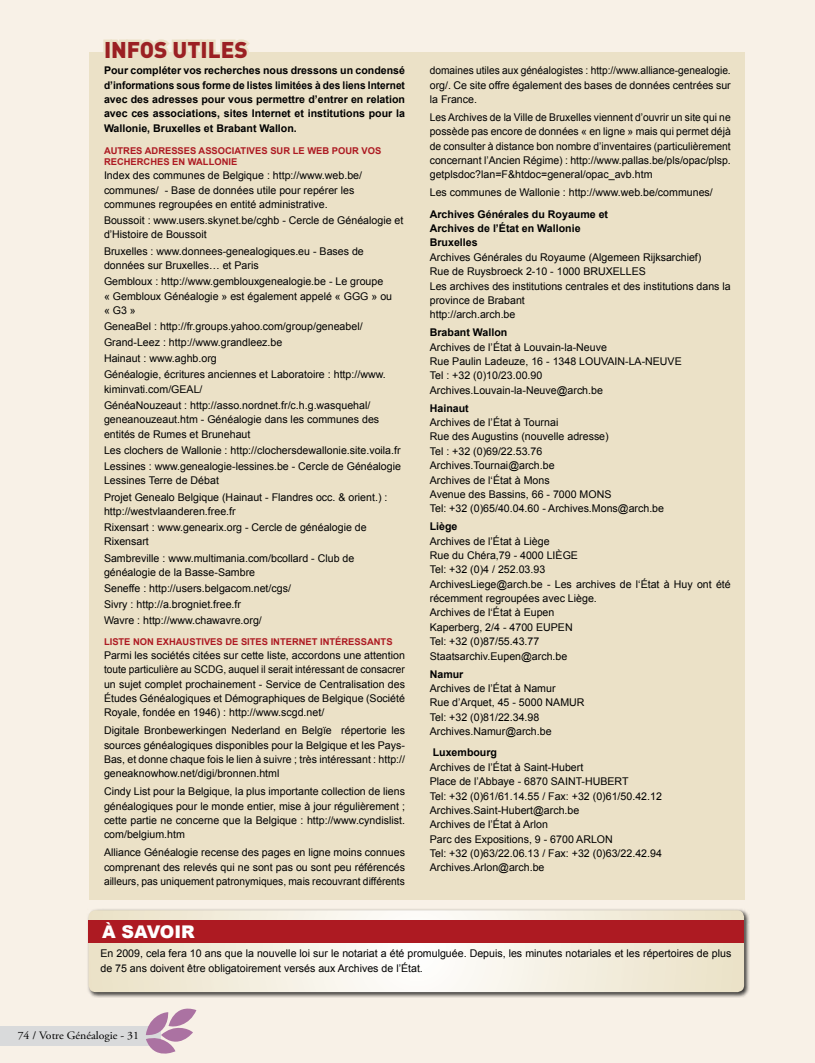
<style>
.page{position:relative;width:815px;height:1063px;background:#f8f1e7}
.page>*{position:absolute;margin:0;border:0;box-sizing:border-box;transform-origin:0 0}
.t1{font:900 22.5px "DIN";color:#9b2023}
.t2{font:900 17.5px "Arial";color:#fff}
.t3{font:11.25px "Adobe Garamond Pro";color:#000;scale:1.05 1}
.t4{font:10.62px/14.4px "Arial";color:#000}
.t5{font:700 10.62px/14.4px "Arial";color:#000;text-align:justify}
.t6{font:10.62px/14.4px "Arial";color:#000;text-align:justify;scale:.96 1}
.t7{font:700 9.38px/11.2px "Arial";color:#ad1a22}
</style>
<div class="page">
<div style="left:0;top:1026px;width:160px;height:19px;background:#d9dadb"></div>
<svg style="left:146px;top:1008px;width:50px;height:46px"></svg>
<div style="left:89px;top:52px;width:655px;height:848px;background:#ebe1c7"></div>
<div style="left:103px;top:40px;width:9px;height:20px;border:4px solid #ebe1c7"></div>
<svg style="left:108px;top:39px;width:142px;height:21px"></svg>
<div style="left:86px;top:908px;width:664px;height:90px;background:#000;opacity:.75"></div>
<svg style="left:89px;top:910px;width:655px;height:82px"></svg>
<div style="left:89px;top:920px;width:655px;height:23px;background:#ad1a22"></div>
<h1 class="t1" style="left:104px;top:35px;width:145px">INFOS UTILES</h1>
<p class="t5" style="left:104px;top:63px;width:303px">Pour compléter vos recherches nous dressons un condensé d’informations sous forme de listes limitées à des liens Internet avec des adresses pour vous permettre d’entrer en relation avec ces associations, sites Internet et institutions pour la Wallonie, Bruxelles et Brabant Wallon.</p>
<p class="t7" style="left:104px;top:145px;width:279px">Autres adresses associatives sur le Web pour vos recherches en Wallonie</p>
<p class="t4" style="left:104px;top:168px;width:260px">Index des communes de Belgique : http://www.web.be/ communes/ - Base de données utile pour repérer les communes regroupées en entité administrative.</p>
<p class="t4" style="left:104px;top:213px;width:301px">Boussoit : www.users.skynet.be/cghb - Cercle de Généalogie et d’Histoire de Boussoit</p>
<p class="t4" style="left:104px;top:244px;width:261px">Bruxelles : www.donnees-genealogiques.eu - Bases de données sur Bruxelles… et Paris</p>
<p class="t4" style="left:104px;top:274px;width:290px">Gembloux : http://www.gemblouxgenealogie.be - Le groupe<br>« Gembloux Généalogie » est également appelé « GGG » ou «G3»</p>
<p class="t4" style="left:104px;top:318px;width:283px;line-height:16.1px">GeneaBel : http://fr.groups.yahoo.com/group/geneabel/ Grand-Leez : http://www.grandleez.be<br>Hainaut : www.aghb.org<br>Généalogie, écritures anciennes et Laboratoire : http://www.</p>
<p class="t4" style="left:104px;top:381px;width:268px;line-height:16.1px">kiminvati.com/GEAL/<br>GénéaNouzeaut : http://asso.nordnet.fr/c.h.g.wasquehal/</p>
<p class="t4" style="left:104px;top:412px;width:277px">geneanouzeaut.htm - Généalogie dans les communes des entités de Rumes et Brunehaut</p>
<p class="t4" style="left:104px;top:442px;width:299px;line-height:16.1px">Les clochers de Wallonie : http://clochersdewallonie.site.voila.fr<br>Lessines : www.genealogie-lessines.be - Cercle de Généalogie</p>
<p class="t4" style="left:104px;top:473px;width:285px;line-height:16.1px">Lessines Terre de Débat<br>Projet Genealo Belgique (Hainaut - Flandres occ. &amp; orient.) :</p>
<p class="t4" style="left:104px;top:503px;width:264px;line-height:16.1px">http://westvlaanderen.free.fr<br>Rixensart : www.genearix.org - Cercle de généalogie de</p>
<p class="t4" style="left:104px;top:534px;width:252px;line-height:16.1px">Rixensart<br>Sambreville : www.multimania.com/bcollard - Club de</p>
<p class="t4" style="left:104px;top:564px;width:189px;line-height:16.1px">généalogie de la Basse-Sambre Seneffe : http://users.belgacom.net/cgs/ Sivry : http://a.brogniet.free.fr<br>Wavre : http://www.chawavre.org/</p>
<p class="t7" style="left:104px;top:636px;width:290px">Liste non exhaustives de sites Internet intéressants</p>
<p class="t4" style="left:104px;top:648px;width:303px;text-align:justify">Parmi les sociétés citées sur cette liste, accordons une attention toute particulière au SCDG, auquel il serait intéressant de consacrer un sujet complet prochainement - Service de Centralisation des Études Généalogiques et Démographiques de Belgique (Société Royale, fondée en 1946) : http://www.scgd.net/</p>
<p class="t4" style="left:104px;top:723px;width:303px;text-align:justify">Digitale Bronbewerkingen Nederland en Belgïe répertorie les sources généalogiques disponibles pour la Belgique et les Pays-Bas, et donne chaque fois le lien à suivre ; très intéressant : http:// geneaknowhow.net/digi/bronnen.html</p>
<p class="t4" style="left:104px;top:784px;width:303px;text-align:justify">Cindy List pour la Belgique, la plus importante collection de liens généalogiques pour le monde entier, mise à jour régulièrement ; cette partie ne concerne que la Belgique : http://www.cyndislist. com/belgium.htm</p>
<p class="t4" style="left:104px;top:845px;width:302px;text-align:justify">Alliance Généalogie recense des pages en ligne moins connues comprenant des relevés qui ne sont pas ou sont peu référencés ailleurs, pas uniquement patronymiques, mais recouvrant différents</p>
<p class="t6" style="left:430px;top:63px;width:315px">domaines utiles aux généalogistes : http://www.alliance-genealogie. org/. Ce site offre également des bases de données centrées sur la France.</p>
<p class="t4" style="left:430px;top:110px;width:302px;text-align:justify">Les Archives de la Ville de Bruxelles viennent d’ouvrir un site qui ne possède pas encore de données « en ligne » mais qui permet déjà de consulter à distance bon nombre d’inventaires (particulièrement concernant l’Ancien Régime) : http://www.pallas.be/pls/opac/plsp. getplsdoc?lan=F&amp;htdoc=general/opac_avb.htm</p>
<p class="t4" style="left:430px;top:185px;width:285px">Les communes de Wallonie : http://www.web.be/communes/</p>
<p class="t5" style="left:430px;top:207px;width:180px;text-align:left">Archives Générales du Royaume et<br>Archives de l’État en Wallonie<br>Bruxelles</p>
<p class="t4" style="left:430px;top:250px;width:302px">Archives Générales du Royaume (Algemeen Rijksarchief)<br>Rue de Ruysbroeck 2-10 - 1000 BRUXELLES<br>Les archives des institutions centrales et des institutions dans la province de Brabant<br>http://arch.arch.be</p>
<p class="t5" style="left:430px;top:325px;width:79px">Brabant Wallon</p>
<p class="t4" style="left:430px;top:340px;width:253px">Archives de l’État à Louvain-la-Neuve<br>Rue Paulin Ladeuze, 16 - 1348 LOUVAIN-LA-NEUVE Tel : +32 (0)10/23.00.90<br>Archives.Louvain-la-Neuve@arch.be</p>
<p class="t5" style="left:430px;top:401px;width:40px">Hainaut</p>
<p class="t4" style="left:430px;top:415px;width:236px">Archives de l’État à Tournai<br>Rue des Augustins (nouvelle adresse)<br>Tel : +32 (0)69/22.53.76<br>Archives.Tournai@arch.be<br>Archives de l‘État à Mons<br>Avenue des Bassins, 66 - 7000 MONS<br>Tel: +32 (0)65/40.04.60 - Archives.Mons@arch.be</p>
<p class="t5" style="left:430px;top:519px;width:29px">Liège</p>
<p class="t4" style="left:430px;top:534px;width:303px">Archives de l’État à Liège<br>Rue du Chéra,79 - 4000 LIÈGE<br>Tel: +32 (0)4 / 252.03.93<br>ArchivesLiege@arch.be - Les archives de l‘État à Huy ont été récemment regroupées avec Liège.<br>Archives de l‘État à Eupen<br>Kaperberg, 2/4 - 4700 EUPEN<br>Tel: +32 (0)87/55.43.77<br>Staatsarchiv.Eupen@arch.be</p>
<p class="t5" style="left:430px;top:667px;width:35px">Namur</p>
<p class="t4" style="left:430px;top:681px;width:156px">Archives de l’État à Namur<br>Rue d’Arquet, 45 - 5000 NAMUR<br>Tel: +32 (0)81/22.34.98<br>Archives.Namur@arch.be</p>
<p class="t5" style="left:433px;top:746px;width:66px">Luxembourg</p>
<p class="t4" style="left:430px;top:760px;width:234px">Archives de l’État à Saint-Hubert<br>Place de l’Abbaye - 6870 SAINT-HUBERT<br>Tel: +32 (0)61/61.14.55 / Fax: +32 (0)61/50.42.12<br>Archives.Saint-Hubert@arch.be<br>Archives de l’État à Arlon<br>Parc des Expositions, 9 - 6700 ARLON<br>Tel: +32 (0)63/22.06.13 / Fax: +32 (0)63/22.42.94<br>Archives.Arlon@arch.be</p>
<h2 class="t2" style="left:102px;top:922px;width:94px">À SAVOIR</h2>
<p class="t4" style="left:100px;top:946px;width:632px">En 2009, cela fera 10 ans que la nouvelle loi sur le notariat a été promulguée. Depuis, les minutes notariales et les répertoires de plus de 75 ans doivent être obligatoirement versés aux Archives de l’État.</p>
<p class="t3" style="left:18px;top:1028px;width:117px">74 / Votre Généalogie - 31</p>
</div>
